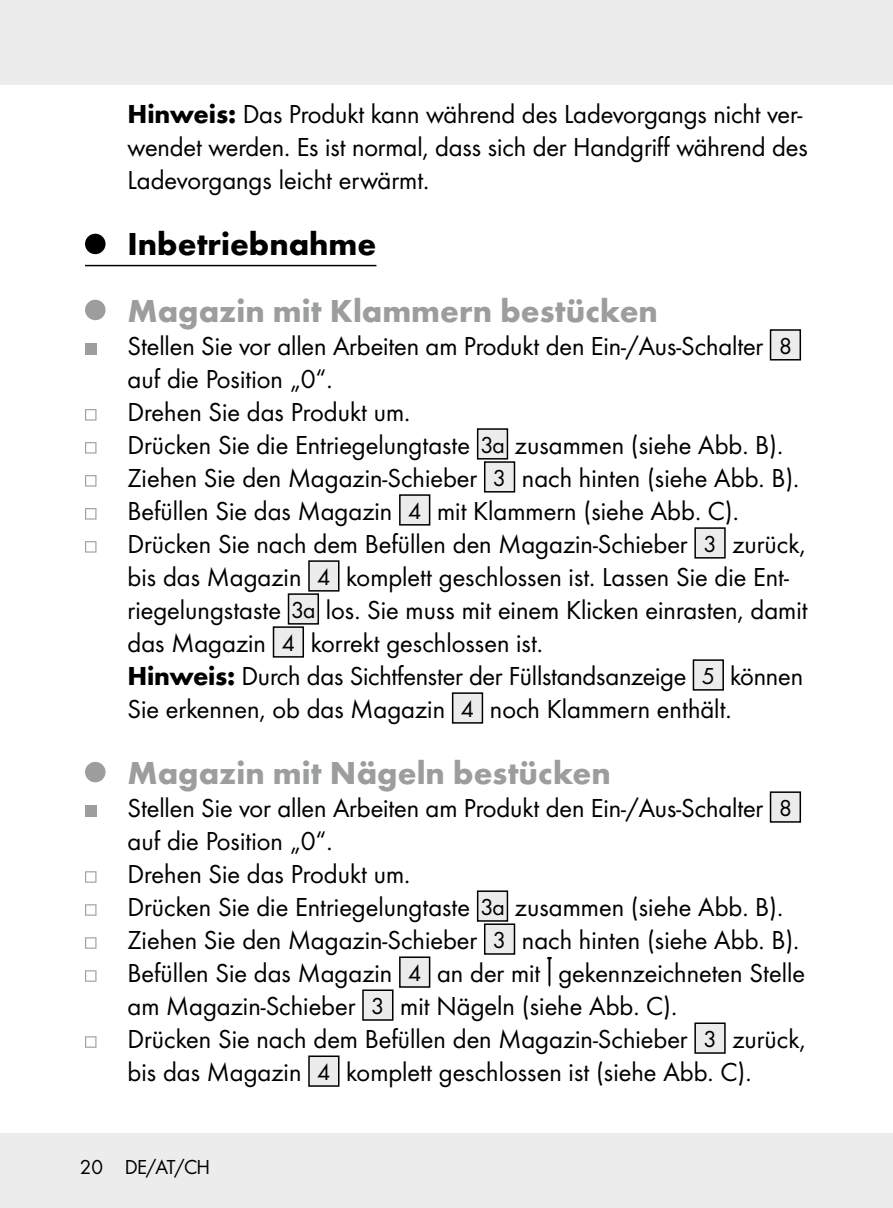
<style>
.page{position:relative;width:893px;height:1208px;background:#fff}
.page>*{position:absolute;margin:0;border:0;box-sizing:border-box;transform-origin:0 0}
.t1{font:700 33px "Futura";color:#9c9d9d}
.t2{font:700 33px "Futura";color:#000}
.t3{font:27px/33px "Futura Boo";color:#000}
.t4{font:21px "Futura Boo";letter-spacing:-.03em;color:#000}
.s1{font-family:"Futura";font-weight:700}
.s2{font-size:24px}
</style>
<div class="page">
<div style="left:0;top:1133px;width:893px;height:75px;background:#ececec"></div>
<div style="left:0;top:0;width:893px;height:85px;background:#ececec"></div>
<hr style="left:85px;top:265px;width:291px;height:1px;background:#000">
<div style="left:85px;top:234px;width:21px;height:20px;background:#000;border-radius:50%"></div>
<div style="left:85px;top:300px;width:21px;height:20px;background:#9c9d9d;border-radius:50%"></div>
<div style="left:85px;top:343px;width:11px;height:11px;background:#9c9d9d"></div>
<div style="left:770px;top:330px;width:30px;height:30px;background:#ececec"></div>
<div style="left:770px;top:329px;width:31px;height:31px;border:2px solid #000"></div>
<svg style="left:85px;top:409px;width:11px;height:11px"></svg>
<svg style="left:85px;top:442px;width:11px;height:11px"></svg>
<div style="left:478px;top:429px;width:29px;height:30px;background:#ececec"></div>
<div style="left:477px;top:428px;width:31px;height:31px;border:2px solid #000"></div>
<svg style="left:85px;top:475px;width:11px;height:11px"></svg>
<div style="left:485px;top:462px;width:29px;height:30px;background:#ececec"></div>
<div style="left:484px;top:461px;width:31px;height:31px;border:2px solid #000"></div>
<svg style="left:85px;top:508px;width:11px;height:11px"></svg>
<div style="left:400px;top:495px;width:30px;height:30px;background:#ececec"></div>
<div style="left:399px;top:494px;width:31px;height:31px;border:2px solid #000"></div>
<svg style="left:85px;top:541px;width:11px;height:11px"></svg>
<div style="left:695px;top:528px;width:30px;height:30px;background:#ececec"></div>
<div style="left:694px;top:527px;width:32px;height:31px;border:2px solid #000"></div>
<div style="left:309px;top:561px;width:30px;height:30px;background:#ececec"></div>
<div style="left:308px;top:560px;width:31px;height:31px;border:2px solid #000"></div>
<div style="left:288px;top:594px;width:30px;height:30px;background:#ececec"></div>
<div style="left:288px;top:593px;width:31px;height:31px;border:2px solid #000"></div>
<div style="left:273px;top:627px;width:30px;height:30px;background:#ececec"></div>
<div style="left:273px;top:626px;width:31px;height:31px;border:2px solid #000"></div>
<div style="left:693px;top:660px;width:30px;height:30px;background:#ececec"></div>
<div style="left:693px;top:659px;width:31px;height:31px;border:2px solid #000"></div>
<div style="left:453px;top:693px;width:29px;height:30px;background:#ececec"></div>
<div style="left:452px;top:692px;width:31px;height:31px;border:2px solid #000"></div>
<div style="left:85px;top:762px;width:21px;height:20px;background:#9c9d9d;border-radius:50%"></div>
<div style="left:85px;top:805px;width:11px;height:11px;background:#9c9d9d"></div>
<div style="left:770px;top:792px;width:30px;height:30px;background:#ececec"></div>
<div style="left:770px;top:791px;width:31px;height:31px;border:2px solid #000"></div>
<svg style="left:85px;top:871px;width:11px;height:11px"></svg>
<svg style="left:85px;top:904px;width:11px;height:11px"></svg>
<div style="left:478px;top:891px;width:29px;height:30px;background:#ececec"></div>
<div style="left:477px;top:890px;width:31px;height:31px;border:2px solid #000"></div>
<svg style="left:85px;top:937px;width:11px;height:11px"></svg>
<div style="left:485px;top:924px;width:29px;height:30px;background:#ececec"></div>
<div style="left:484px;top:923px;width:31px;height:31px;border:2px solid #000"></div>
<svg style="left:85px;top:970px;width:11px;height:11px"></svg>
<div style="left:400px;top:957px;width:30px;height:30px;background:#ececec"></div>
<div style="left:399px;top:956px;width:31px;height:31px;border:2px solid #000"></div>
<svg style="left:547px;top:957px;width:5px;height:30px"></svg>
<div style="left:363px;top:990px;width:30px;height:30px;background:#ececec"></div>
<div style="left:362px;top:989px;width:31px;height:31px;border:2px solid #000"></div>
<svg style="left:85px;top:1036px;width:11px;height:11px"></svg>
<div style="left:695px;top:1023px;width:30px;height:30px;background:#ececec"></div>
<div style="left:694px;top:1022px;width:32px;height:31px;border:2px solid #000"></div>
<div style="left:309px;top:1056px;width:30px;height:30px;background:#ececec"></div>
<div style="left:308px;top:1055px;width:31px;height:31px;border:2px solid #000"></div>
<p class="t3" style="left:128px;top:98px;width:682px"><span class="s1">Hinweis:</span> Das Produkt kann während des Ladevorgangs nicht ver&shy;wendet werden. Es ist normal, dass sich der Handgriff während des<br>Ladevorgangs leicht erwärmt.</p>
<p class="t2" style="left:128px;top:224px;width:250px">Inbetriebnahme</p>
<p class="t1" style="left:128px;top:290px;width:532px">Magazin mit Klammern bestücken</p>
<p class="t3" style="left:128px;top:329px;width:682px">Stellen Sie vor allen Arbeiten am Produkt den Ein-/Aus-Schalter <span class="s2">8 </span>auf die Position „0“.<br>Drehen Sie das Produkt um.<br>Drücken Sie die Entriegelungtaste <span class="s2">3a</span> zusammen (siehe Abb. B).<br>Ziehen Sie den Magazin-Schieber <span class="s2">3</span> nach hinten (siehe Abb. B).<br>Befüllen Sie das Magazin <span class="s2">4</span> mit Klammern (siehe Abb. C).<br>Drücken Sie nach dem Befüllen den Magazin-Schieber <span class="s2">3</span> zurück, bis das Magazin <span class="s2">4</span> komplett geschlossen ist. Lassen Sie die Ent&shy;riegelungstaste <span class="s2">3a</span> los. Sie muss mit einem Klicken einrasten, damit das Magazin <span class="s2">4</span> korrekt geschlossen ist.<br><span class="s1">Hinweis:</span> Durch das Sichtfenster der Füllstandsanzeige <span class="s2">5</span> können Sie erkennen, ob das Magazin <span class="s2">4</span> noch Klammern enthält.</p>
<p class="t1" style="left:128px;top:752px;width:485px">Magazin mit Nägeln bestücken</p>
<p class="t3" style="left:128px;top:791px;width:680px">Stellen Sie vor allen Arbeiten am Produkt den Ein-/Aus-Schalter <span class="s2">8 </span>auf die Position „0“.<br>Drehen Sie das Produkt um.<br>Drücken Sie die Entriegelungtaste <span class="s2">3a</span> zusammen (siehe Abb. B).<br>Ziehen Sie den Magazin-Schieber <span class="s2">3</span> nach hinten (siehe Abb. B).<br>Befüllen Sie das Magazin <span class="s2">4</span> an der mit gekennzeichneten Stelle am Magazin-Schieber <span class="s2">3</span> mit Nägeln (siehe Abb. C).<br>Drücken Sie nach dem Befüllen den Magazin-Schieber <span class="s2">3</span> zurück, bis das Magazin <span class="s2">4</span> komplett geschlossen ist (siehe Abb. C).</p>
<p class="t4" style="left:80px;top:1154px;width:132px">20 DE/AT/CH</p>
</div>
